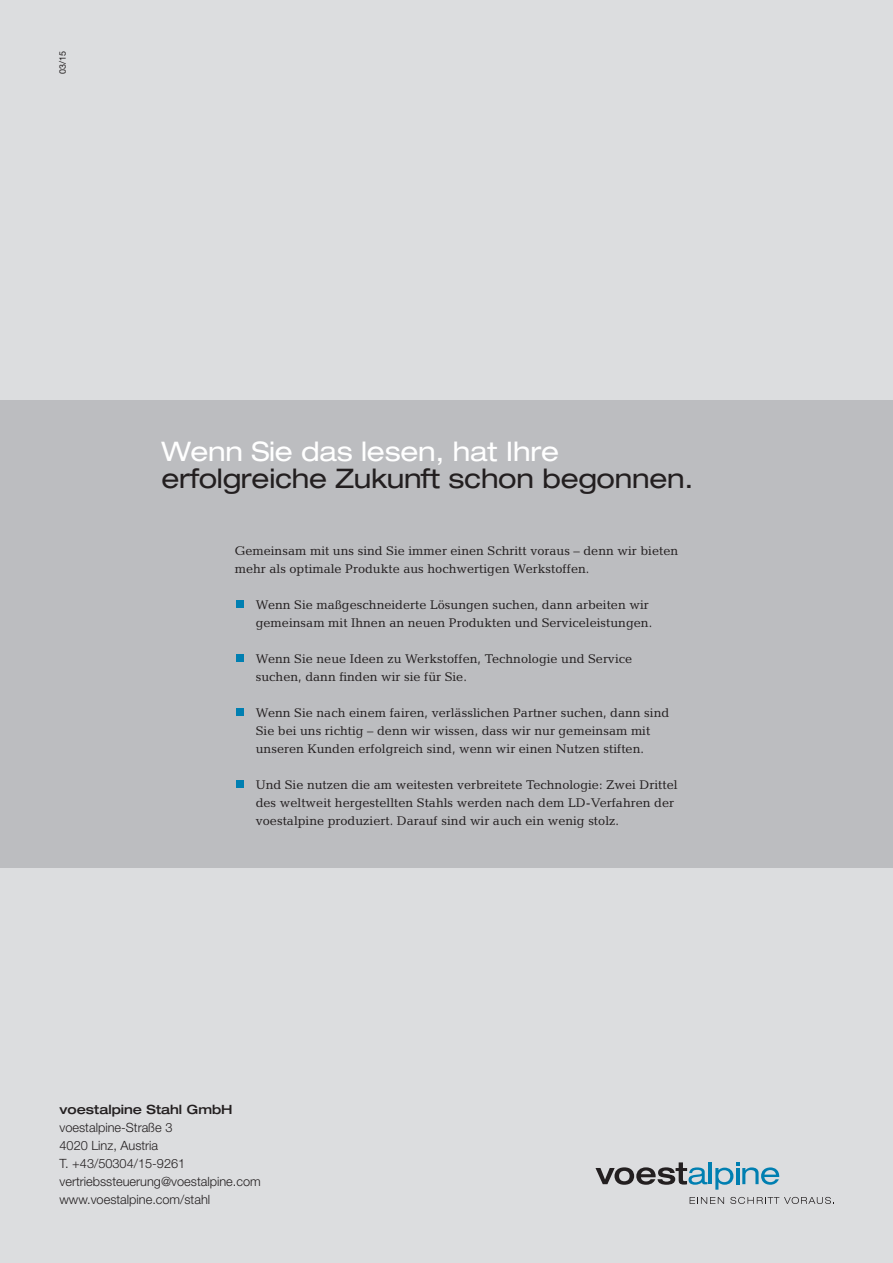
<style>
.page{position:relative;width:893px;height:1263px;background:#dcdddf}
.page>*{position:absolute;margin:0;border:0;box-sizing:border-box;transform-origin:0 0}
.t1{font:expanded 27px "Helvetica Neue LT Pro";letter-spacing:-.01em;color:#231f20}
.t2{font:expanded 27px "Helvetica Neue LT Pro";letter-spacing:-.01em;color:#fff}
.t3{font:12.75px/18px "Candida Std";color:#231f20}
.t4{font:300 12.75px/18px "Helvetica Neue LT Pro";color:#231f20}
.t5{font:500 expanded 12.75px "Helvetica Neue LT Pro";color:#231f20}
.t6{font:9px "Helvetica Neue LT Pro";color:#231f20}
</style>
<div class="page">
<hr style="left:709px;top:1162px;width:3px;height:22px;background:#007fb1">
<svg style="left:715px;top:1162px;width:64px;height:28px"></svg>
<svg style="left:690px;top:1197px;width:34px;height:7px"></svg>
<svg style="left:730px;top:1197px;width:104px;height:7px"></svg>
<svg style="left:595px;top:1162px;width:112px;height:23px"></svg>
<div style="left:0;top:401px;width:893px;height:467px;background:#bcbdc0"></div>
<div style="left:236px;top:600px;width:7px;height:7px;background:#007fb1"></div>
<div style="left:236px;top:654px;width:7px;height:7px;background:#007fb1"></div>
<div style="left:236px;top:708px;width:7px;height:7px;background:#007fb1"></div>
<div style="left:236px;top:780px;width:7px;height:7px;background:#007fb1"></div>
<p class="t6" style="left:57px;top:74px;width:25px;rotate:-90deg">03/15</p>
<h1 class="t2" style="left:162px;top:435px;width:399px">Wenn Sie das lesen, hat Ihre</h1>
<h1 class="t1" style="left:162px;top:462px;width:533px">erfolgreiche Zukunft schon begonnen.</h1>
<p class="t3" style="left:235px;top:541px;width:445px">Gemeinsam mit uns sind Sie immer einen Schritt voraus – denn wir bieten mehr als optimale Produkte aus hochwertigen Werkstoffen.</p>
<p class="t3" style="left:256px;top:595px;width:398px">Wenn Sie maßgeschneiderte Lösungen suchen, dann arbeiten wir gemeinsam mit Ihnen an neuen Produkten und Serviceleistungen.</p>
<p class="t3" style="left:256px;top:649px;width:378px">Wenn Sie neue Ideen zu Werkstoffen, Technologie und Service suchen, dann finden wir sie für Sie.</p>
<p class="t3" style="left:256px;top:703px;width:415px">Wenn Sie nach einem fairen, verlässlichen Partner suchen, dann sind<br>Sie bei uns richtig – denn wir wissen, dass wir nur gemeinsam mit unseren Kunden erfolgreich sind, wenn wir einen Nutzen stiften.</p>
<p class="t3" style="left:256px;top:775px;width:423px">Und Sie nutzen die am weitesten verbreitete Technologie: Zwei Drittel des weltweit hergestellten Stahls werden nach dem LD-Verfahren der voestalpine produziert. Darauf sind wir auch ein wenig stolz.</p>
<p class="t5" style="left:60px;top:1101px;width:175px">voestalpine Stahl GmbH</p>
<p class="t4" style="left:60px;top:1118px;width:203px">voestalpine-Straße 3<br>4020 Linz, Austria<br>T. +43/50304/15-9261 vertriebssteuerung@voestalpine.com www.voestalpine.com/stahl</p>
</div>
